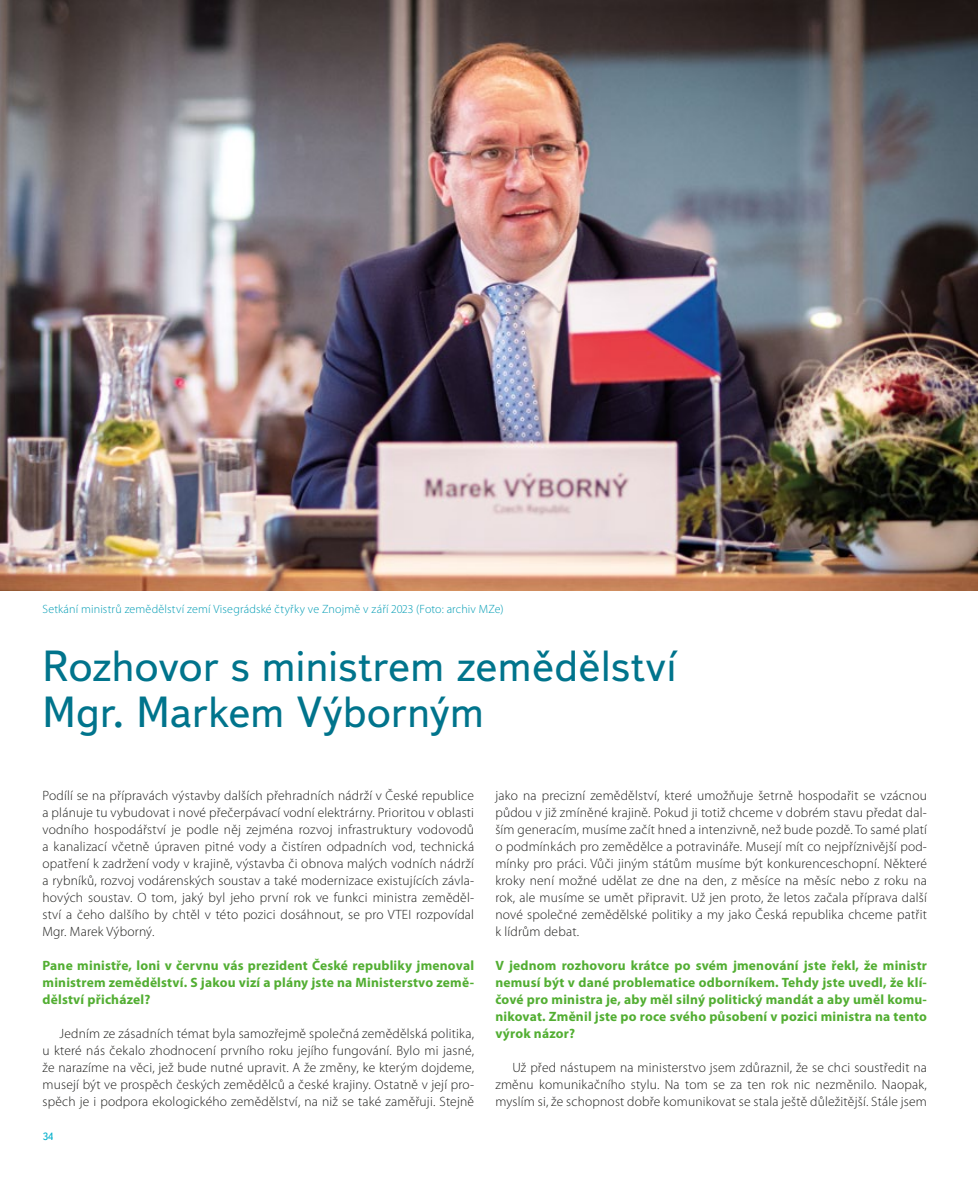
<style>
.page{position:relative;width:978px;height:1191px;background:#fff}
.page>*{position:absolute;margin:0;border:0;box-sizing:border-box;transform-origin:0 0}
.t1{font:43.5px/46.5px "Textbook New";letter-spacing:.005em;color:#00748c}
.t2{font:300 13.5px/17px "Myriad Pro";letter-spacing:.015em;color:#1d1d1b;text-align:justify}
.t3{font:700 13.5px/17px "Myriad Pro";letter-spacing:.015em;color:#52ae32;text-align:justify}
.t4{font:300 12px "Myriad Pro";letter-spacing:.015em;color:#009cb4}
.t5{font:10.5px "Textbook New";color:#00afcb}
</style>
<div class="page">
<img style="left:0;top:0;width:978px;height:590px">
<p class="t4" style="left:43px;top:601px;width:463px">Setkání ministrů zemědělství zemí Visegrádské čtyřky ve Znojmě v září 2023 (Foto: archiv MZe)</p>
<h1 class="t1" style="left:43px;top:642px;width:635px">Rozhovor s ministrem zemědělství<br>Mgr. Markem Výborným</h1>
<p class="t2" style="left:43px;top:786px;width:433px">Podílí se na přípravách výstavby dalších přehradních nádrží v České republice a plánuje tu vybudovat i nové přečerpávací vodní elektrárny. Prioritou v oblasti vodního hospodářství je podle něj zejména rozvoj infrastruktury vodovodů a kanalizací včetně úpraven pitné vody a čistíren odpadních vod, technická opatření k zadržení vody v krajině, výstavba či obnova malých vodních nádrží a rybníků, rozvoj vodárenských soustav a také modernizace existujících závla&shy;hových soustav. O tom, jaký byl jeho první rok ve funkci ministra zeměděl&shy;ství a čeho dalšího by chtěl v této pozici dosáhnout, se pro VTEI rozpovídal Mgr. Marek Výborný.</p>
<p class="t3" style="left:43px;top:956px;width:433px">Pane ministře, loni v červnu vás prezident České republiky jmenoval ministrem zemědělství. S jakou vizí a plány jste na Ministerstvo země&shy;dělství přicházel?</p>
<p class="t2" style="left:43px;top:1024px;width:433px;text-indent:17px">Jedním ze zásadních témat byla samozřejmě společná zemědělská politika, u které nás čekalo zhodnocení prvního roku jejího fungování. Bylo mi jasné, že narazíme na věci, jež bude nutné upravit. A že změny, ke kterým dojdeme, musejí být ve prospěch českých zemědělců a české krajiny. Ostatně v její pro&shy;spěch je i podpora ekologického zemědělství, na niž se také zaměřuji. Stejně</p>
<p class="t5" style="left:43px;top:1130px;width:12px">34</p>
<p class="t2" style="left:495px;top:786px;width:433px">jako na precizní zemědělství, které umožňuje šetrně hospodařit se vzácnou půdou v již zmíněné krajině. Pokud ji totiž chceme v dobrém stavu předat dal&shy;ším generacím, musíme začít hned a intenzivně, než bude pozdě. To samé platí o podmínkách pro zemědělce a potravináře. Musejí mít co nejpříznivější pod&shy;mínky pro práci. Vůči jiným státům musíme být konkurenceschopní. Některé kroky není možné udělat ze dne na den, z měsíce na měsíc nebo z roku na rok, ale musíme se umět připravit. Už jen proto, že letos začala příprava další nové společné zemědělské politiky a my jako Česká republika chceme patřit k lídrům debat.</p>
<p class="t3" style="left:495px;top:956px;width:433px">V jednom rozhovoru krátce po svém jmenování jste řekl, že ministr nemusí být v dané problematice odborníkem. Tehdy jste uvedl, že klí&shy;čové pro ministra je, aby měl silný politický mandát a aby uměl komu&shy;nikovat. Změnil jste po roce svého působení v pozici ministra na tento výrok názor?</p>
<p class="t2" style="left:495px;top:1058px;width:433px;text-indent:17px">Už před nástupem na ministerstvo jsem zdůraznil, že se chci soustředit na změnu komunikačního stylu. Na tom se za ten rok nic nezměnilo. Naopak, myslím si, že schopnost dobře komunikovat se stala ještě důležitější. Stále jsem</p>
</div>
